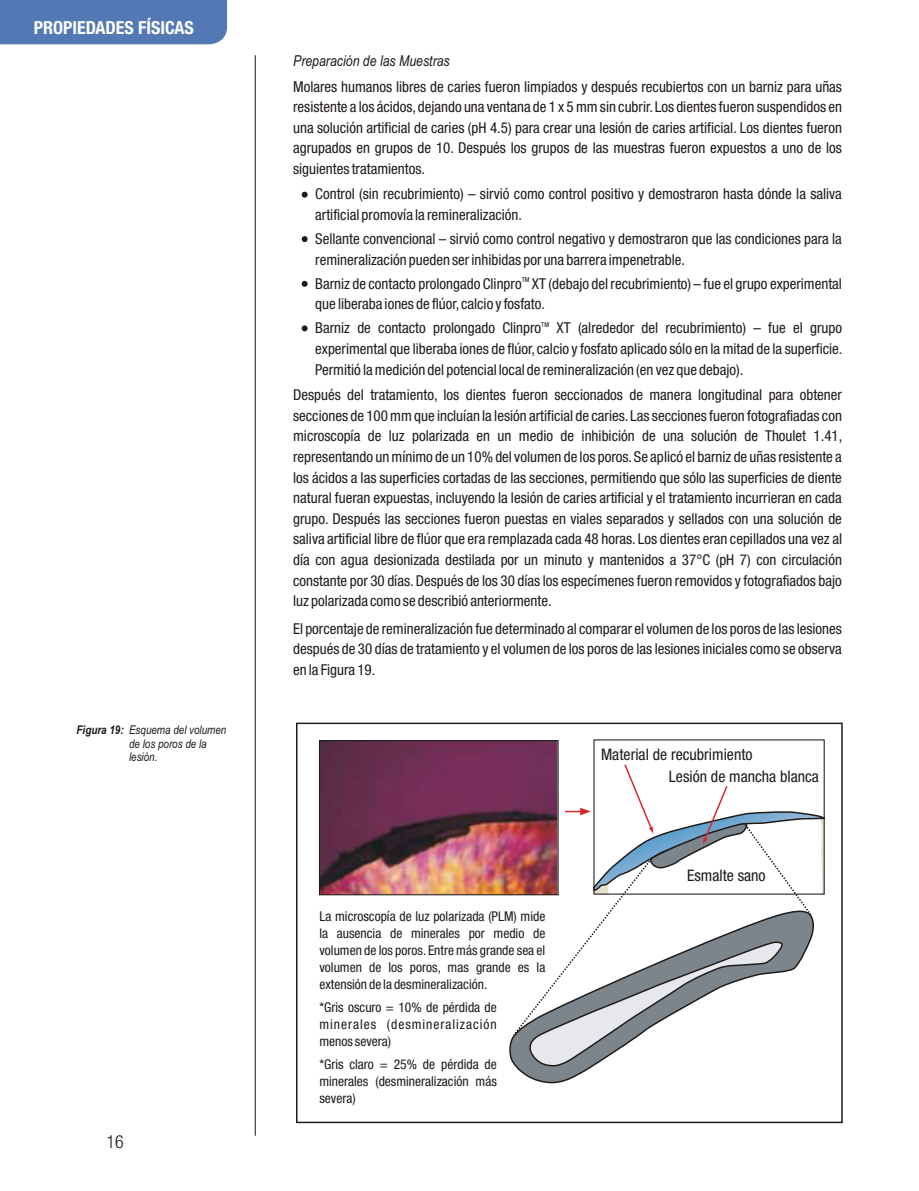
<style>
.page{position:relative;width:919px;height:1191px;background:#fff}
.page>*{position:absolute;margin:0;border:0;box-sizing:border-box;transform-origin:0 0}
.t1{font:700 condensed 18px "Helvetica Neue";color:#fff}
.t2{font:300 condensed 18px "Helvetica Neue";color:#1f1a17}
.t3{font:condensed 15.9px/22.2px "Helvetica Neue";color:#1f1a17}
.t4{font:condensed 15px/20.5px "Helvetica Neue";color:#1f1a17;text-align:justify}
.t5{font:italic 15px "Arial Narrow";color:#1f1a17}
.t6{font:condensed 13.5px/17px "Helvetica Neue";color:#1f1a17;text-align:justify}
.t7{font:italic 12px/13.5px "Arial Narrow";color:#1f1a17}
.t8{font:condensed 6.75px "Helvetica Neue";color:#1f1a17}
.s1{font-weight:700}
</style>
<div class="page">
<div style="left:0;top:0;width:227px;height:44px;background:#5478b3"></div>
<hr style="left:255px;top:55px;width:1px;height:1080px;background:#1f1a17">
<svg style="left:509px;top:1040px;width:85px;height:43px"></svg>
<svg style="left:511px;top:762px;width:313px;height:304px"></svg>
<svg style="left:301px;top:192px;width:6px;height:6px"></svg>
<svg style="left:301px;top:236px;width:6px;height:6px"></svg>
<svg style="left:301px;top:325px;width:6px;height:6px"></svg>
<svg style="left:301px;top:281px;width:6px;height:6px"></svg>
<img style="left:321px;top:742px;width:235px;height:151px">
<div style="left:319px;top:740px;width:239px;height:155px;border:1px solid #1f1a17"></div>
<p class="t1" style="left:34px;top:20px;width:162px">PROPIEDADES FÍSICAS</p>
<p class="t7" style="left:129px;top:724px;width:99px;text-indent:-52px"><span class="s1">Figura 19:</span> Esquema del volumen de los poros de la lesión.</p>
<p class="t2" style="left:106px;top:1134px;width:19px">16</p>
<p class="t5" style="left:293px;top:55px;width:158px">Preparación de las Muestras</p>
<p class="t4" style="left:293px;top:77px;width:550px">Molares humanos libres de caries fueron limpiados y después recubiertos con un barniz para uñas resistente a los ácidos, dejando una ventana de 1 x 5 mm sin cubrir. Los dientes fueron suspendidos en una solución artificial de caries (pH 4.5) para crear una lesión de caries artificial. Los dientes fueron agrupados en grupos de 10. Después los grupos de las muestras fueron expuestos a uno de los siguientes tratamientos.</p>
<p class="t4" style="left:315px;top:185px;width:528px">Control (sin recubrimiento) – sirvió como control positivo y demostraron hasta dónde la saliva artificial promovía la remineralización.</p>
<p class="t4" style="left:315px;top:229px;width:528px">Sellante convencional – sirvió como control negativo y demostraron que las condiciones para la remineralización pueden ser inhibidas por una barrera impenetrable.</p>
<p class="t8" style="left:521px;top:277px;width:9px">TM</p>
<p class="t4" style="left:315px;top:274px;width:528px">Barniz de contacto prolongado Clinpro XT (debajo del recubrimiento) – fue el grupo experimental que liberaba iones de flúor, calcio y fosfato.</p>
<p class="t8" style="left:541px;top:321px;width:9px">TM</p>
<p class="t4" style="left:315px;top:319px;width:528px">Barniz de contacto prolongado Clinpro XT (alrededor del recubrimiento) – fue el grupo experimental que liberaba iones de flúor, calcio y fosfato aplicado sólo en la mitad de la superficie.<br>Permitió la medición del potencial local de remineralización (en vez que debajo).</p>
<p class="t4" style="left:293px;top:385px;width:551px">Después del tratamiento, los dientes fueron seccionados de manera longitudinal para obtener secciones de 100 mm que incluían la lesión artificial de caries. Las secciones fueron fotografiadas con microscopía de luz polarizada en un medio de inhibición de una solución de Thoulet 1.41, representando un mínimo de un 10% del volumen de los poros. Se aplicó el barniz de uñas resistente a los ácidos a las superficies cortadas de las secciones, permitiendo que sólo las superficies de diente natural fueran expuestas, incluyendo la lesión de caries artificial y el tratamiento incurrieran en cada grupo. Después las secciones fueron puestas en viales separados y sellados con una solución de saliva artificial libre de flúor que era remplazada cada 48 horas. Los dientes eran cepillados una vez al día con agua desionizada destilada por un minuto y mantenidos a 37°C (pH 7) con circulación constante por 30 días. Después de los 30 días los especímenes fueron removidos y fotografiados bajo luz polarizada como se describió anteriormente.</p>
<p class="t4" style="left:293px;top:619px;width:550px">El porcentaje de remineralización fue determinado al comparar el volumen de los poros de las lesiones después de 30 días de tratamiento y el volumen de los poros de las lesiones iniciales como se observa en la Figura 19.</p>
<p class="t3" style="left:668px;top:744px;width:152px;text-indent:-68px">Material de recubrimiento<br>Lesión de mancha blanca</p>
<p class="t6" style="left:319px;top:908px;width:227px">La microscopía de luz polarizada (PLM) mide la ausencia de minerales por medio de volumen de los poros. Entre más grande sea el volumen de los poros, mas grande es la extensión de la desmineralización.</p>
<p class="t6" style="left:319px;top:999px;width:179px">*Gris oscuro = 10% de pérdida de minerales (desmineralización menos severa)</p>
<p class="t6" style="left:319px;top:1056px;width:179px">*Gris claro = 25% de pérdida de minerales (desmineralización más severa)</p>
<p class="t3" style="left:687px;top:865px;width:80px">Esmalte sano</p>
</div>
